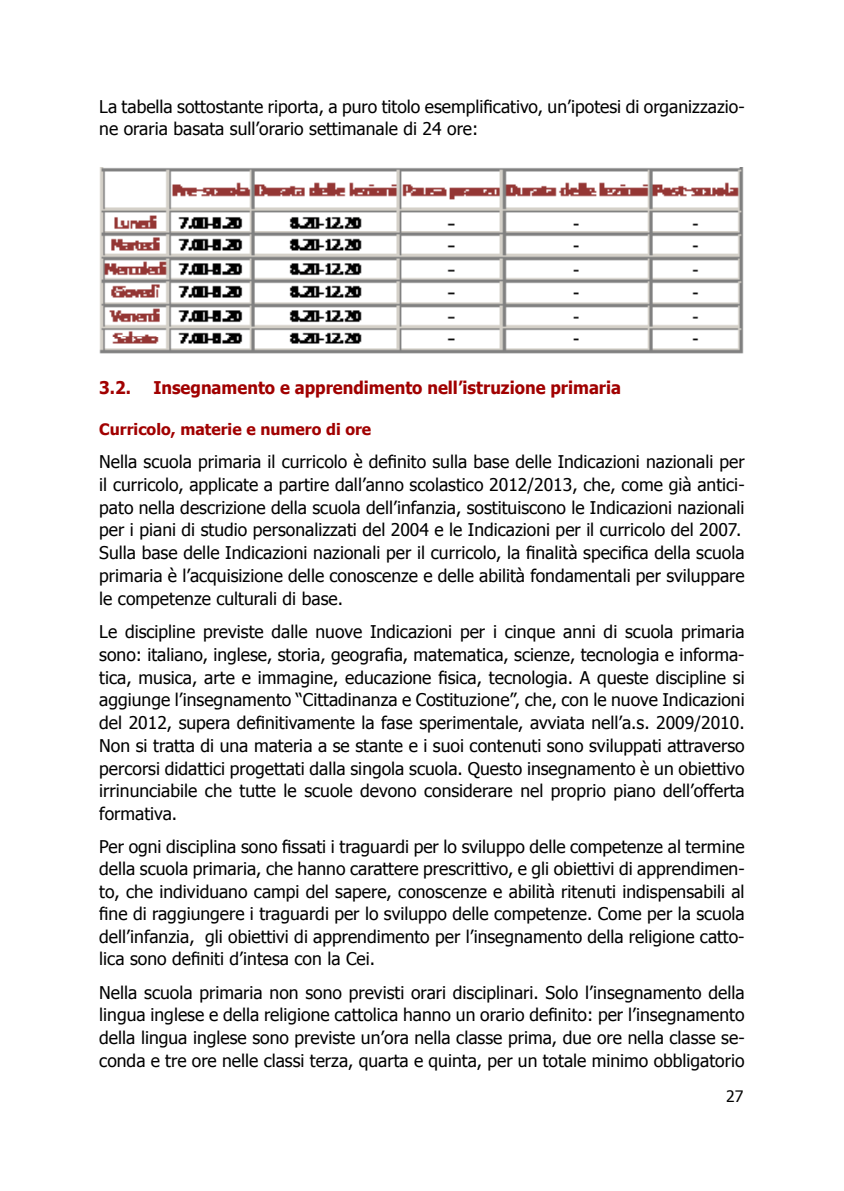
<style>
.page{position:relative;width:844px;height:1191px;background:#fff}
.page>*{position:absolute;margin:0;border:0;box-sizing:border-box;transform-origin:0 0}
.t1{font:17.5px/22.8px "Tahoma";color:#000;text-align:justify}
.t2{font:700 17.5px "Tahoma";color:#a10000;scale:.95 1}
.t3{font:700 15.75px "Tahoma";color:#a10000}
.t4{font:15.75px "Tahoma";color:#000}
</style>
<div class="page">
<img style="left:99px;top:167px;width:645px;height:187px">
<p class="t1" style="left:99px;top:94px;width:646px">La tabella sottostante riporta, a puro titolo esemplificativo, un’ipotesi di organizzazio&shy;ne oraria basata sull’orario settimanale di 24 ore:</p>
<p class="t2" style="left:99px;top:377px;width:35px">3.2.</p>
<p class="t2" style="left:153px;top:377px;width:494px">Insegnamento e apprendimento nell’istruzione primaria</p>
<p class="t3" style="left:99px;top:419px;width:273px">Curricolo, materie e numero di ore</p>
<p class="t1" style="left:99px;top:450px;width:646px;text-align:left">Nella scuola primaria il curricolo è definito sulla base delle Indicazioni nazionali per il curricolo, applicate a partire dall’anno scolastico 2012/2013, che, come già antici&shy;pato nella descrizione della scuola dell’infanzia, sostituiscono le Indicazioni nazionali per i piani di studio personalizzati del 2004 e le Indicazioni per il curricolo del 2007.<br>Sulla base delle Indicazioni nazionali per il curricolo, la finalità specifica della scuola primaria è l’acquisizione delle conoscenze e delle abilità fondamentali per sviluppare le competenze culturali di base.</p>
<p class="t1" style="left:99px;top:619px;width:646px">Le discipline previste dalle nuove Indicazioni per i cinque anni di scuola primaria sono: italiano, inglese, storia, geografia, matematica, scienze, tecnologia e informa&shy;tica, musica, arte e immagine, educazione fisica, tecnologia. A queste discipline si aggiunge l’insegnamento “Cittadinanza e Costituzione”, che, con le nuove Indicazioni del 2012, supera definitivamente la fase sperimentale, avviata nell’a.s. 2009/2010.<br>Non si tratta di una materia a se stante e i suoi contenuti sono sviluppati attraverso percorsi didattici progettati dalla singola scuola. Questo insegnamento è un obiettivo irrinunciabile che tutte le scuole devono considerare nel proprio piano dell’offerta formativa.</p>
<p class="t1" style="left:99px;top:835px;width:646px">Per ogni disciplina sono fissati i traguardi per lo sviluppo delle competenze al termine della scuola primaria, che hanno carattere prescrittivo, e gli obiettivi di apprendimen&shy;to, che individuano campi del sapere, conoscenze e abilità ritenuti indispensabili al fine di raggiungere i traguardi per lo sviluppo delle competenze. Come per la scuola dell’infanzia, gli obiettivi di apprendimento per l’insegnamento della religione catto&shy;lica sono definiti d’intesa con la Cei.</p>
<p class="t1" style="left:99px;top:980px;width:646px">Nella scuola primaria non sono previsti orari disciplinari. Solo l’insegnamento della lingua inglese e della religione cattolica hanno un orario definito: per l’insegnamento della lingua inglese sono previste un’ora nella classe prima, due ore nella classe se&shy;conda e tre ore nelle classi terza, quarta e quinta, per un totale minimo obbligatorio</p>
<p class="t4" style="left:726px;top:1086px;width:19px">27</p>
</div>
